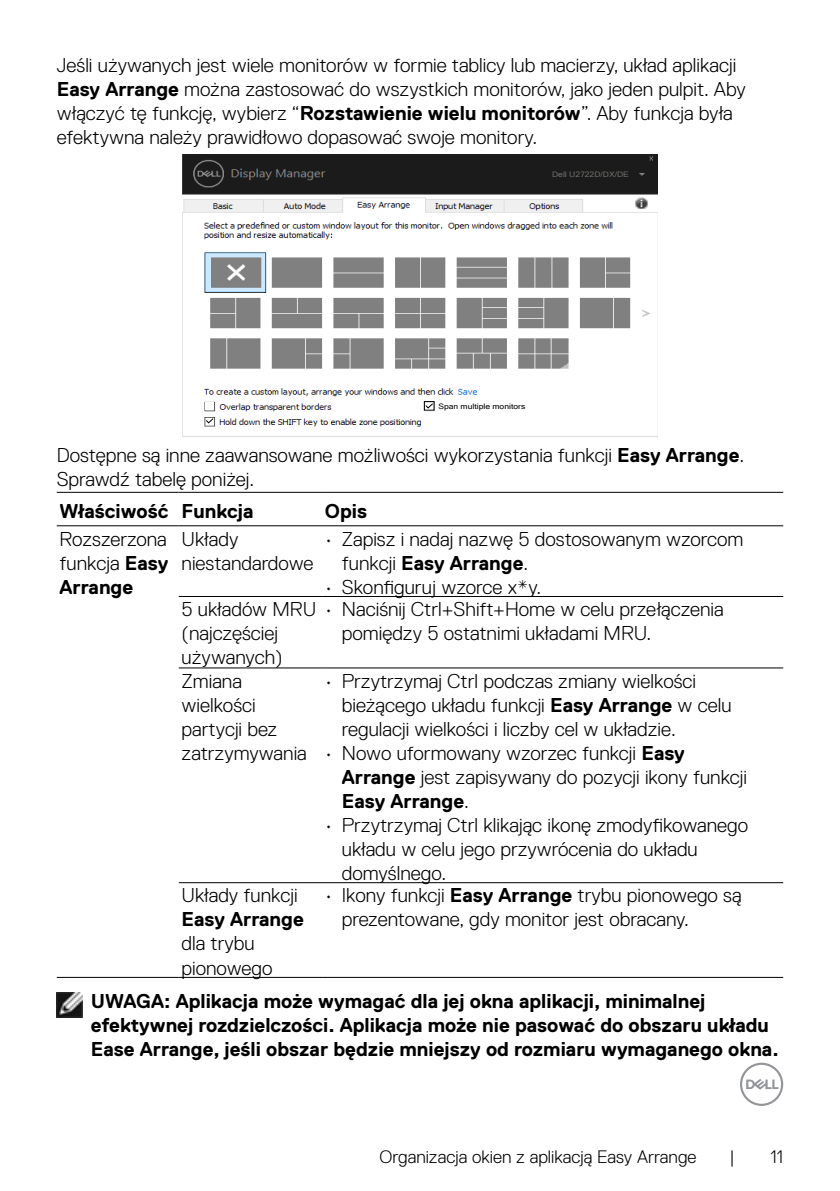
<style>
.page{position:relative;width:840px;height:1191px;background:#fff}
.page>*{position:absolute;margin:0;border:0;box-sizing:border-box;transform-origin:0 0}
.t1{font:300 20px/24px "Dell Replica";color:#000}
.t2{font:700 20px/24px "Dell Replica";color:#000}
.t3{font:300 18px "Dell Replica";color:#000}
.t4{font:7.6px "Microsoft Sans Serif";color:#000;scale:1.13 1}
.t5{font:7.6px "Microsoft Sans Serif";color:#6f6f6b;scale:1.13 1}
.s1{font-weight:700}
</style>
<div class="page">
<svg style="left:740px;top:1062px;width:42px;height:44px"></svg>
<img style="left:182px;top:154px;width:475px;height:283px">
<div style="left:547px;top:170px;width:85px;height:11px;background:#1b1b1b"></div>
<div style="left:437px;top:402px;width:90px;height:9px;background:#fff"></div>
<div style="left:424px;top:401px;width:10px;height:9px;border:1px solid #000"></div>
<svg style="left:424px;top:403px;width:9px;height:6px"></svg>
<div style="left:205px;top:402px;width:9px;height:8px;background:#fff"></div>
<svg style="left:205px;top:418px;width:9px;height:5px"></svg>
<hr style="left:57px;top:977px;width:122px;height:1px;background:#000">
<hr style="left:57px;top:492px;width:122px;height:1px;background:#000">
<hr style="left:179px;top:492px;width:143px;height:1px;background:#000">
<hr style="left:322px;top:492px;width:460px;height:1px;background:#000">
<hr style="left:57px;top:525px;width:122px;height:1px;background:#000">
<hr style="left:179px;top:525px;width:143px;height:1px;background:#000">
<hr style="left:322px;top:525px;width:460px;height:1px;background:#000">
<hr style="left:179px;top:596px;width:143px;height:1px;background:#000">
<hr style="left:322px;top:596px;width:460px;height:1px;background:#000">
<hr style="left:179px;top:667px;width:143px;height:1px;background:#000">
<hr style="left:322px;top:667px;width:460px;height:1px;background:#000">
<hr style="left:179px;top:882px;width:143px;height:1px;background:#000">
<hr style="left:322px;top:882px;width:460px;height:1px;background:#000">
<hr style="left:179px;top:977px;width:143px;height:1px;background:#000">
<hr style="left:322px;top:977px;width:460px;height:1px;background:#000">
<img style="left:57px;top:992px;width:25px;height:26px">
<p class="t1" style="left:57px;top:53px;width:690px">Jeśli używanych jest wiele monitorów w formie tablicy lub macierzy, układ aplikacji <span class="s1">Easy Arrange</span> można zastosować do wszystkich monitorów, jako jeden pulpit. Aby włączyć tę funkcję, wybierz “<span class="s1">Rozstawienie wielu monitorów</span>”. Aby funkcja była efektywna należy prawidłowo dopasować swoje monitory.</p>
<p class="t5" style="left:552px;top:170px;width:69px">Dell U2722D/DX/DE</p>
<p class="t4" style="left:438px;top:401px;width:78px">Span multiple monitors</p>
<p class="t1" style="left:57px;top:443px;width:688px">Dostępne są inne zaawansowane możliwości wykorzystania funkcji <span class="s1">Easy Arrange</span>.<br>Sprawdź tabelę poniżej.</p>
<p class="t2" style="left:60px;top:499px;width:195px">Właściwość Funkcja</p>
<p class="t2" style="left:325px;top:499px;width:44px">Opis</p>
<p class="t1" style="left:60px;top:527px;width:110px;text-align:justify">Rozszerzona funkcja <span class="s1">Easy Arrange</span></p>
<p class="t1" style="left:181px;top:527px;width:133px">Układy niestandardowe</p>
<p class="t1" style="left:342px;top:527px;width:402px;text-indent:-17px">• Zapisz i nadaj nazwę 5 dostosowanym wzorcom funkcji <span class="s1">Easy Arrange</span>.</p>
<p class="t1" style="left:181px;top:575px;width:543px;text-indent:143px">• Skonfiguruj wzorce x*y.<br>5 układów MRU • Naciśnij Ctrl+Shift+Home w celu przełączenia (najczęściej<br>używanych)</p>
<p class="t1" style="left:342px;top:621px;width:311px">pomiędzy 5 ostatnimi układami MRU.</p>
<p class="t1" style="left:181px;top:669px;width:127px">Zmiana wielkości partycji bez zatrzymywania</p>
<p class="t1" style="left:341px;top:669px;width:391px;text-indent:-17px">• Przytrzymaj Ctrl podczas zmiany wielkości bieżącego układu funkcji <span class="s1">Easy Arrange</span> w celu regulacji wielkości i liczby cel w układzie.</p>
<p class="t1" style="left:341px;top:741px;width:406px;text-indent:-17px">• Nowo uformowany wzorzec funkcji <span class="s1">Easy<br>Arrange</span> jest zapisywany do pozycji ikony funkcji<br><span class="s1">Easy Arrange</span>.</p>
<p class="t1" style="left:341px;top:813px;width:407px;text-indent:-17px">• Przytrzymaj Ctrl klikając ikonę zmodyfikowanego układu w celu jego przywrócenia do układu domyślnego.</p>
<p class="t1" style="left:181px;top:883px;width:117px">Układy funkcji</p>
<p class="t2" style="left:181px;top:907px;width:124px">Easy Arrange</p>
<p class="t1" style="left:181px;top:931px;width:92px">dla trybu pionowego</p>
<p class="t1" style="left:341px;top:883px;width:401px;text-indent:-17px">• Ikony funkcji <span class="s1">Easy Arrange</span> trybu pionowego są prezentowane, gdy monitor jest obracany.</p>
<p class="t2" style="left:91px;top:989px;width:689px">UWAGA: Aplikacja może wymagać dla jej okna aplikacji, minimalnej efektywnej rozdzielczości. Aplikacja może nie pasować do obszaru układu<br>Ease Arrange, jeśli obszar będzie mniejszy od rozmiaru wymaganego okna.</p>
<p class="t3" style="left:379px;top:1146px;width:318px">Organizacja okien z aplikacją Easy Arrange</p>
<p class="t3" style="left:729px;top:1146px;width:7px">|</p>
<p class="t3" style="left:770px;top:1146px;width:14px">11</p>
</div>
